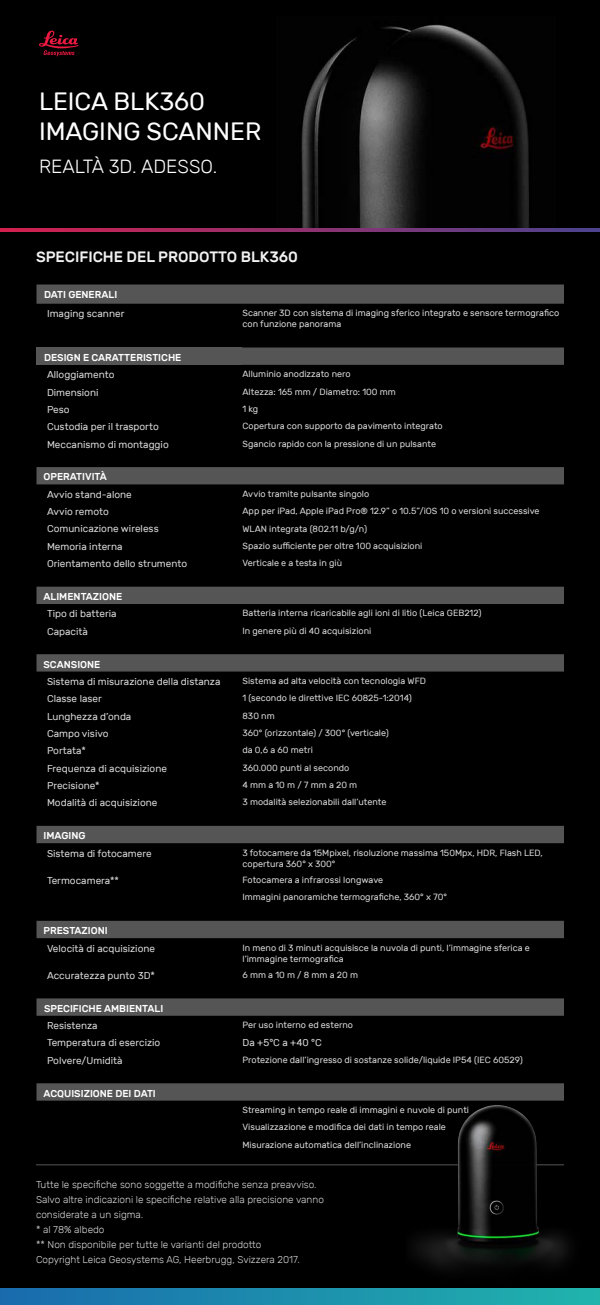
<style>
.page{position:relative;width:600px;height:1305px;background:#000}
.page>*{position:absolute;margin:0;border:0;box-sizing:border-box;transform-origin:0 0}
.t1{font:25px/30px "Rubik";color:#fff}
.t2{font:300 19px "Rubik";color:#fff}
.t3{font:500 15px "Rubik";color:#f2f2f2}
.t4{font:10px "Rubik";color:#d8d8d8}
.t5{font:300 10px/15px "Rubik";color:#d8d8d8}
.t6{font:500 10px "Rubik";color:#fff}
.t7{font:9px/11px "Rubik";color:#d8d8d8}
</style>
<div class="page">
<div style="left:0;top:1288px;width:600px;height:17px;background:linear-gradient(to right,#196aad,#20b4ad)"></div>
<img style="left:301px;top:24px;width:228px;height:204px">
<svg style="left:39px;top:30px;width:40px;height:26px"></svg>
<svg style="left:0;top:228px;width:600px;height:3px;background:#8e316e"></svg>
<hr style="left:36px;top:1164px;width:528px;height:1px;background:#555">
<img style="left:406px;top:1105px;width:163px;height:164px">
<svg style="left:36px;top:284px;width:528px;height:81px"></svg>
<div style="left:36px;top:348px;width:206px;height:17px;background:#555"></div>
<svg style="left:36px;top:467px;width:528px;height:634px"></svg>
<h1 class="t1" style="left:39px;top:87px;width:224px">LEICA BLK360<br>IMAGING SCANNER</h1>
<h2 class="t2" style="left:39px;top:156px;width:180px">REALTÀ 3D. ADESSO.</h2>
<h3 class="t3" style="left:36px;top:248px;width:263px">SPECIFICHE DEL PRODOTTO BLK360</h3>
<p class="t6" style="left:44px;top:289px;width:75px">DATI GENERALI</p>
<p class="t4" style="left:47px;top:308px;width:79px">Imaging scanner</p>
<p class="t7" style="left:242px;top:308px;width:318px">Scanner 3D con sistema di imaging sferico integrato e sensore termografico con funzione panorama</p>
<p class="t6" style="left:44px;top:352px;width:139px">DESIGN E CARATTERISTICHE</p>
<p class="t4" style="left:47px;top:369px;width:69px">Alloggiamento</p>
<p class="t7" style="left:242px;top:369px;width:110px">Alluminio anodizzato nero</p>
<p class="t4" style="left:47px;top:387px;width:53px">Dimensioni</p>
<p class="t7" style="left:242px;top:386px;width:155px">Altezza: 165 mm / Diametro: 100 mm</p>
<p class="t4" style="left:47px;top:404px;width:24px">Peso</p>
<p class="t7" style="left:242px;top:404px;width:17px">1 kg</p>
<p class="t4" style="left:47px;top:421px;width:113px">Custodia per il trasporto</p>
<p class="t7" style="left:242px;top:421px;width:202px">Copertura con supporto da pavimento integrato</p>
<p class="t4" style="left:47px;top:439px;width:123px">Meccanismo di montaggio</p>
<p class="t7" style="left:242px;top:438px;width:195px">Sgancio rapido con la pressione di un pulsante</p>
<p class="t6" style="left:44px;top:471px;width:65px">OPERATIVITÀ</p>
<p class="t4" style="left:47px;top:489px;width:86px">Avvio stand-alone</p>
<p class="t7" style="left:242px;top:488px;width:128px">Avvio tramite pulsante singolo</p>
<p class="t4" style="left:47px;top:506px;width:63px">Avvio remoto</p>
<p class="t7" style="left:242px;top:506px;width:299px">App per iPad, Apple iPad Pro® 12.9” o 10.5”/iOS 10 o versioni successive</p>
<p class="t4" style="left:47px;top:523px;width:113px">Comunicazione wireless</p>
<p class="t7" style="left:242px;top:523px;width:126px">WLAN integrata (802.11 b/g/n)</p>
<p class="t4" style="left:47px;top:541px;width:77px">Memoria interna</p>
<p class="t7" style="left:242px;top:540px;width:181px">Spazio sufficiente per oltre 100 acquisizioni</p>
<p class="t4" style="left:47px;top:558px;width:142px">Orientamento dello strumento</p>
<p class="t7" style="left:242px;top:558px;width:101px">Verticale e a testa in giù</p>
<p class="t6" style="left:44px;top:591px;width:80px">ALIMENTAZIONE</p>
<p class="t4" style="left:47px;top:608px;width:71px">Tipo di batteria</p>
<p class="t7" style="left:242px;top:608px;width:241px">Batteria interna ricaricabile agli ioni di litio (Leica GEB212)</p>
<p class="t4" style="left:47px;top:626px;width:42px">Capacità</p>
<p class="t7" style="left:242px;top:625px;width:130px">In genere più di 40 acquisizioni</p>
<p class="t6" style="left:44px;top:658px;width:58px">SCANSIONE</p>
<p class="t4" style="left:47px;top:676px;width:175px">Sistema di misurazione della distanza</p>
<p class="t7" style="left:242px;top:676px;width:185px">Sistema ad alta velocità con tecnologia WFD</p>
<p class="t4" style="left:47px;top:693px;width:56px">Classe laser</p>
<p class="t7" style="left:242px;top:693px;width:171px">1 (secondo le direttive IEC 60825-1:2014)</p>
<p class="t4" style="left:47px;top:711px;width:86px">Lunghezza d’onda</p>
<p class="t7" style="left:242px;top:710px;width:34px">830 nm</p>
<p class="t4" style="left:47px;top:728px;width:63px">Campo visivo</p>
<p class="t7" style="left:242px;top:728px;width:148px">360° (orizzontale) / 300° (verticale)</p>
<p class="t4" style="left:47px;top:745px;width:40px">Portata*</p>
<p class="t7" style="left:242px;top:745px;width:72px">da 0,6 a 60 metri</p>
<p class="t4" style="left:47px;top:763px;width:122px">Frequenza di acquisizione</p>
<p class="t7" style="left:242px;top:762px;width:108px">360.000 punti al secondo</p>
<p class="t4" style="left:47px;top:780px;width:54px">Precisione*</p>
<p class="t7" style="left:242px;top:780px;width:116px">4 mm a 10 m / 7 mm a 20 m</p>
<p class="t4" style="left:47px;top:797px;width:112px">Modalità di acquisizione</p>
<p class="t7" style="left:242px;top:797px;width:145px">3 modalità selezionabili dall’utente</p>
<p class="t6" style="left:44px;top:830px;width:44px">IMAGING</p>
<p class="t4" style="left:47px;top:848px;width:106px">Sistema di fotocamere</p>
<p class="t7" style="left:242px;top:847px;width:302px">3 fotocamere da 15Mpixel, risoluzione massima 150Mpx, HDR, Flash LED, copertura 360° x 300°</p>
<p class="t4" style="left:47px;top:875px;width:74px">Termocamera**</p>
<p class="t7" style="left:242px;top:871px;width:206px;line-height:17.4px">Fotocamera a infrarossi longwave<br>Immagini panoramiche termografiche, 360° x 70°</p>
<p class="t6" style="left:44px;top:925px;width:66px">PRESTAZIONI</p>
<p class="t4" style="left:47px;top:943px;width:110px">Velocità di acquisizione</p>
<p class="t7" style="left:242px;top:942px;width:289px">In meno di 3 minuti acquisisce la nuvola di punti, l’immagine sferica e l’immagine termografica</p>
<p class="t4" style="left:47px;top:970px;width:110px">Accuratezza punto 3D*</p>
<p class="t7" style="left:242px;top:970px;width:117px">6 mm a 10 m / 8 mm a 20 m</p>
<p class="t6" style="left:44px;top:1003px;width:121px">SPECIFICHE AMBIENTALI</p>
<p class="t4" style="left:47px;top:1020px;width:52px">Resistenza</p>
<p class="t7" style="left:242px;top:1020px;width:112px">Per uso interno ed esterno</p>
<p class="t4" style="left:47px;top:1037px;width:115px">Temperatura di esercizio</p>
<p class="t4" style="left:242px;top:1037px;width:81px">Da +5°C a +40 °C</p>
<p class="t4" style="left:47px;top:1055px;width:77px">Polvere/Umidità</p>
<p class="t7" style="left:242px;top:1054px;width:282px">Protezione dall’ingresso di sostanze solide/liquide IP54 (IEC 60529)</p>
<p class="t6" style="left:44px;top:1088px;width:114px">ACQUISIZIONE DEI DATI</p>
<p class="t7" style="left:242px;top:1101px;width:228px;line-height:17.4px">Streaming in tempo reale di immagini e nuvole di punti<br>Visualizzazione e modifica dei dati in tempo reale<br>Misurazione automatica dell’inclinazione</p>
<p class="t5" style="left:36px;top:1177px;width:289px">Tutte le specifiche sono soggette a modifiche senza preavviso.<br>Salvo altre indicazioni le specifiche relative alla precisione vanno considerate a un sigma.<br>* al 78% albedo<br>** Non disponibile per tutte le varianti del prodotto<br>Copyright Leica Geosystems AG, Heerbrugg, Svizzera 2017.</p>
</div>
